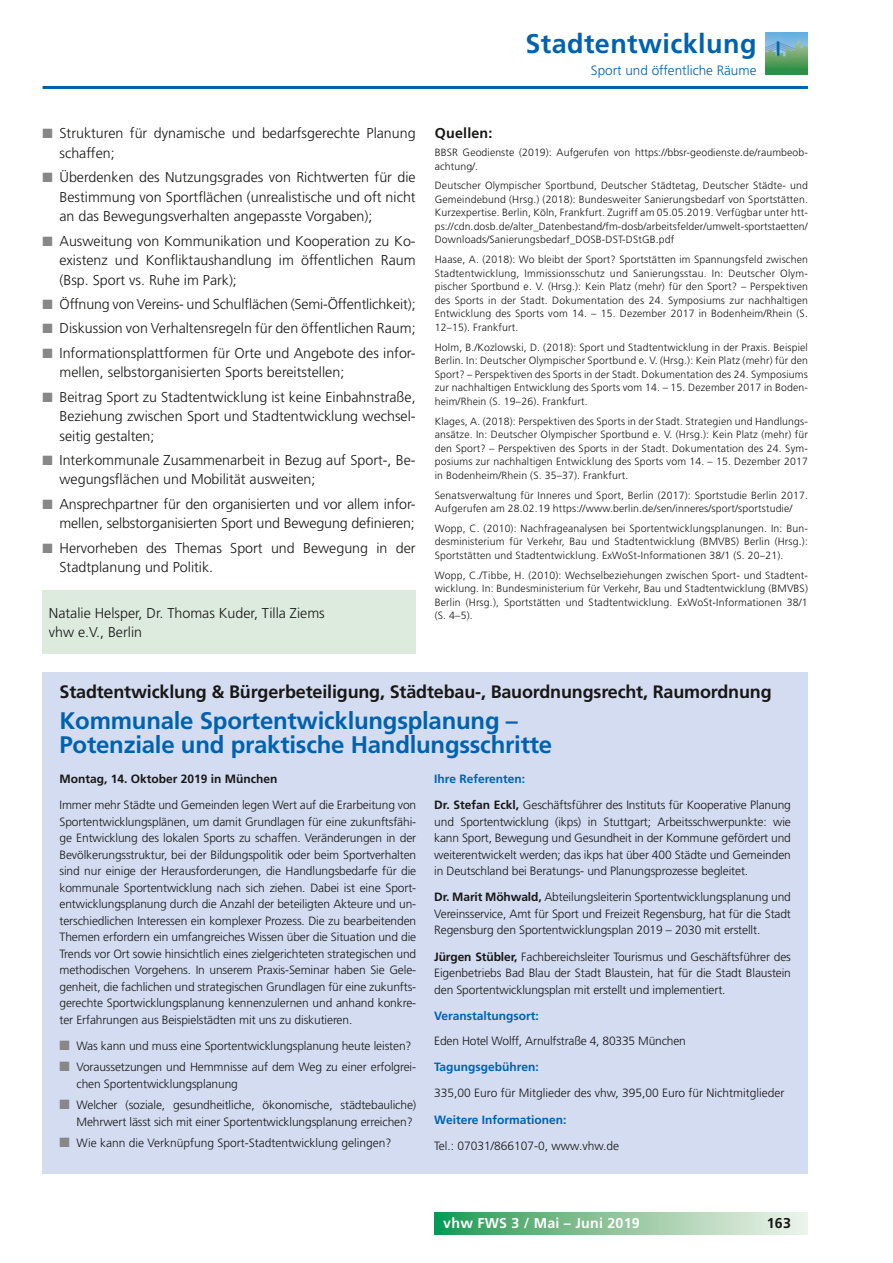
<style>
.page{position:relative;width:893px;height:1263px;background:#fff}
.page>*{position:absolute;margin:0;border:0;box-sizing:border-box;transform-origin:0 0}
.t1{font:700 27px "Frutiger LT Std";letter-spacing:.015em;color:#0062ae}
.t2{font:700 24px/24px "Frutiger LT Std";letter-spacing:-.01em;color:#0062ae}
.t3{font:700 18px "Frutiger LT Std";letter-spacing:-.01em;color:#181716}
.t4{font:300 14.25px/19.5px "Frutiger LT Std";color:#181716}
.t5{font:700 14.25px "Frutiger LT Std";letter-spacing:.015em;color:#fff}
.t6{font:700 14.25px "Frutiger LT Std";letter-spacing:.015em;color:#181716}
.t7{font:300 13.5px "Frutiger LT Std";color:#0062ae}
.t8{font:300 12px/16.5px "Frutiger LT Std";letter-spacing:-.01em;color:#181716;text-align:justify}
.t9{font:700 12px "Frutiger LT Std";color:#0062ae}
.t10{font:700 12px "Frutiger LT Std";color:#181716}
.t11{font:300 10.5px/13.5px "Frutiger LT Std";letter-spacing:.015em;color:#181716;text-align:justify}
.s1{color:#868786}
.s2{font-weight:700;color:#0062ae}
.s3{font-weight:700}
</style>
<div class="page">
<hr style="left:43px;top:86px;width:765px;height:3px;background:#0062ae">
<svg style="left:435px;top:1213px;width:373px;height:21px;background:#8ec69f"></svg>
<img style="left:766px;top:32px;width:42px;height:43px">
<div style="left:43px;top:673px;width:765px;height:501px;background:#d3dcf1"></div>
<div style="left:43px;top:590px;width:373px;height:64px;background:#dcebdd"></div>
<h1 class="t1" style="left:525px;top:28px;width:233px">Stadtentwicklung</h1>
<p class="t7" style="left:591px;top:62px;width:167px">Sport und öffentliche Räume</p>
<p class="t4" style="left:60px;top:124px;width:358px;text-indent:-17px"><span class="s1">■</span> Strukturen für dynamische und bedarfsgerechte Planung schaffen;</p>
<p class="t4" style="left:60px;top:168px;width:358px;text-align:justify;text-indent:-17px"><span class="s1">■</span> Überdenken des Nutzungsgrades von Richtwerten für die Bestimmung von Sportflächen (unrealistische und oft nicht an das Bewegungsverhalten angepasste Vorgaben);</p>
<p class="t4" style="left:60px;top:231px;width:358px;text-align:justify;text-indent:-17px"><span class="s1">■</span> Ausweitung von Kommunikation und Kooperation zu Ko&shy;existenz und Konfliktaushandlung im öffentlichen Raum (Bsp. Sport vs. Ruhe im Park);</p>
<p class="t4" style="left:43px;top:294px;width:375px"><span class="s1">■</span> Öffnung von Vereins- und Schulflächen (Semi-Öffentlichkeit);</p>
<p class="t4" style="left:43px;top:319px;width:375px"><span class="s1">■</span> Diskussion von Verhaltensregeln für den öffentlichen Raum;</p>
<p class="t4" style="left:60px;top:343px;width:358px;text-indent:-17px"><span class="s1">■</span> Informationsplattformen für Orte und Angebote des infor&shy;mellen, selbstorganisierten Sports bereitstellen;</p>
<p class="t4" style="left:60px;top:387px;width:358px;text-align:justify;text-indent:-17px"><span class="s1">■</span> Beitrag Sport zu Stadtentwicklung ist keine Einbahnstraße, Beziehung zwischen Sport und Stadtentwicklung wechsel&shy;seitig gestalten;</p>
<p class="t4" style="left:60px;top:450px;width:358px;text-indent:-17px"><span class="s1">■</span> Interkommunale Zusammenarbeit in Bezug auf Sport-, Be&shy;wegungsflächen und Mobilität ausweiten;</p>
<p class="t4" style="left:43px;top:494px;width:375px;text-align:right"><span class="s1">■</span> Ansprechpartner für den organisierten und vor allem infor&shy;mellen, selbstorganisierten Sport und Bewegung definieren;</p>
<p class="t4" style="left:60px;top:538px;width:358px;text-indent:-17px"><span class="s1">■</span> Hervorheben des Themas Sport und Bewegung in der<br>Stadtplanung und Politik.</p>
<p class="t6" style="left:435px;top:125px;width:59px">Quellen:</p>
<p class="t11" style="left:435px;top:146px;width:375px">BBSR Geodienste (2019): Aufgerufen von https://bbsr-geodienste.de/raumbeob&shy;achtung/.</p>
<p class="t11" style="left:435px;top:179px;width:375px">Deutscher Olympischer Sportbund, Deutscher Städtetag, Deutscher Städte- und Gemeindebund (Hrsg.) (2018): Bundesweiter Sanierungsbedarf von Sportstätten.<br>Kurzexpertise. Berlin, Köln, Frankfurt. Zugriff am 05.05.2019. Verfügbar unter htt&shy;ps://cdn.dosb.de/alter_Datenbestand/fm-dosb/arbeitsfelder/umwelt-sportstaetten/ Downloads/Sanierungsbedarf_DOSB-DST-DStGB.pdf</p>
<p class="t11" style="left:435px;top:253px;width:375px">Haase, A. (2018): Wo bleibt der Sport? Sportstätten im Spannungsfeld zwischen Stadtentwicklung, Immissionsschutz und Sanierungsstau. In: Deutscher Olym&shy;pischer Sportbund e. V. (Hrsg.): Kein Platz (mehr) für den Sport? – Perspektiven des Sports in der Stadt. Dokumentation des 24. Symposiums zur nachhaltigen Entwicklung des Sports vom 14. – 15. Dezember 2017 in Bodenheim/Rhein (S.<br>12–15). Frankfurt.</p>
<p class="t11" style="left:435px;top:340px;width:375px">Holm, B./Kozlowski, D. (2018): Sport und Stadtentwicklung in der Praxis. Beispiel Berlin. In: Deutscher Olympischer Sportbund e. V. (Hrsg.): Kein Platz (mehr) für den Sport? – Perspektiven des Sports in der Stadt. Dokumentation des 24. Symposiums zur nachhaltigen Entwicklung des Sports vom 14. – 15. Dezember 2017 in Boden&shy;heim/Rhein (S. 19–26). Frankfurt.</p>
<p class="t11" style="left:435px;top:414px;width:375px">Klages, A. (2018): Perspektiven des Sports in der Stadt. Strategien und Handlungs&shy;ansätze. In: Deutscher Olympischer Sportbund e. V. (Hrsg.): Kein Platz (mehr) für den Sport? – Perspektiven des Sports in der Stadt. Dokumentation des 24. Sym&shy;posiums zur nachhaltigen Entwicklung des Sports vom 14. – 15. Dezember 2017 in Bodenheim/Rhein (S. 35–37). Frankfurt.</p>
<p class="t11" style="left:435px;top:488px;width:375px">Senatsverwaltung für Inneres und Sport, Berlin (2017): Sportstudie Berlin 2017.<br>Aufgerufen am 28.02.19 https://www.berlin.de/sen/inneres/sport/sportstudie/</p>
<p class="t11" style="left:435px;top:522px;width:375px">Wopp, C. (2010): Nachfrageanalysen bei Sportentwicklungsplanungen. In: Bun&shy;desministerium für Verkehr, Bau und Stadtentwicklung (BMVBS) Berlin (Hrsg.):<br>Sportstätten und Stadtentwicklung. ExWoSt-Informationen 38/1 (S. 20–21).</p>
<p class="t11" style="left:435px;top:568px;width:375px">Wopp, C./Tibbe, H. (2010): Wechselbeziehungen zwischen Sport- und Stadtent&shy;wicklung. In: Bundesministerium für Verkehr, Bau und Stadtentwicklung (BMVBS)<br>Berlin (Hrsg.), Sportstätten und Stadtentwicklung. ExWoSt-Informationen 38/1</p>
<p class="t4" style="left:49px;top:603px;width:277px">Natalie Helsper, Dr. Thomas Kuder, Tilla Ziems</p>
<p class="t11" style="left:435px;top:609px;width:39px">(S. 4–5).</p>
<p class="t4" style="left:49px;top:622px;width:95px">vhw e.V., Berlin</p>
<h3 class="t3" style="left:60px;top:681px;width:714px">Stadtentwicklung &amp; Bürgerbeteiligung, Städtebau-, Bauordnungsrecht, Raumordnung</h3>
<h2 class="t2" style="left:60px;top:709px;width:494px">Kommunale Sportentwicklungsplanung –<br>Potenziale und praktische Handlungsschritte</h2>
<p class="t10" style="left:60px;top:772px;width:220px">Montag, 14. Oktober 2019 in München</p>
<p class="t8" style="left:60px;top:797px;width:358px">Immer mehr Städte und Gemeinden legen Wert auf die Erarbeitung von Sportentwicklungsplänen, um damit Grundlagen für eine zukunftsfähi&shy;ge Entwicklung des lokalen Sports zu schaffen. Veränderungen in der Bevölkerungsstruktur, bei der Bildungspolitik oder beim Sportverhalten sind nur einige der Herausforderungen, die Handlungsbedarfe für die kommunale Sportentwicklung nach sich ziehen. Dabei ist eine Sport&shy;entwicklungsplanung durch die Anzahl der beteiligten Akteure und un&shy;terschiedlichen Interessen ein komplexer Prozess. Die zu bearbeitenden Themen erfordern ein umfangreiches Wissen über die Situation und die Trends vor Ort sowie hinsichtlich eines zielgerichteten strategischen und methodischen Vorgehens. In unserem Praxis-Seminar haben Sie Gele&shy;genheit, die fachlichen und strategischen Grundlagen für eine zukunfts&shy;gerechte Sportwicklungsplanung kennenzulernen und anhand konkre&shy;ter Erfahrungen aus Beispielstädten mit uns zu diskutieren.</p>
<p class="t8" style="left:60px;top:1038px;width:353px"><span class="s1">■</span> Was kann und muss eine Sportentwicklungsplanung heute leisten?</p>
<p class="t8" style="left:77px;top:1059px;width:341px;text-indent:-17px"><span class="s1">■</span> Voraussetzungen und Hemmnisse auf dem Weg zu einer erfolgrei&shy;chen Sportentwicklungsplanung</p>
<p class="t8" style="left:60px;top:1097px;width:358px;text-align:right"><span class="s1">■</span> Welcher (soziale, gesundheitliche, ökonomische, städtebauliche)<br>Mehrwert lässt sich mit einer Sportentwicklungsplanung erreichen?</p>
<p class="t8" style="left:60px;top:1135px;width:334px"><span class="s1">■</span> Wie kann die Verknüpfung Sport-Stadtentwicklung gelingen?</p>
<p class="t8" style="left:434px;top:766px;width:358px;line-height:26.2px"><span class="s2">Ihre Referenten:<br></span><span class="s3">Dr. Stefan Eckl,</span> Geschäftsführer des Instituts für Kooperative Planung</p>
<p class="t8" style="left:434px;top:813px;width:358px">und Sportentwicklung (ikps) in Stuttgart; Arbeitsschwerpunkte: wie kann Sport, Bewegung und Gesundheit in der Kommune gefördert und weiterentwickelt werden; das ikps hat über 400 Städte und Gemeinden in Deutschland bei Beratungs- und Planungsprozesse begleitet.</p>
<p class="t8" style="left:434px;top:889px;width:358px"><span class="s3">Dr. Marit Möhwald,</span> Abteilungsleiterin Sportentwicklungsplanung und Vereinsservice, Amt für Sport und Freizeit Regensburg, hat für die Stadt Regensburg den Sportentwicklungsplan 2019 – 2030 mit erstellt.</p>
<p class="t8" style="left:434px;top:948px;width:358px"><span class="s3">Jürgen Stübler,</span> Fachbereichsleiter Tourismus und Geschäftsführer des Eigenbetriebs Bad Blau der Stadt Blaustein, hat für die Stadt Blaustein den Sportentwicklungsplan mit erstellt und implementiert.</p>
<p class="t9" style="left:434px;top:1009px;width:106px">Veranstaltungsort:</p>
<p class="t8" style="left:434px;top:1032px;width:253px">Eden Hotel Wolff, Arnulfstraße 4, 80335 München</p>
<p class="t9" style="left:434px;top:1060px;width:106px">Tagungsgebühren:</p>
<p class="t8" style="left:434px;top:1085px;width:352px">335,00 Euro für Mitglieder des vhw, 395,00 Euro für Nichtmitglieder</p>
<p class="t9" style="left:434px;top:1112px;width:134px">Weitere Informationen:</p>
<p class="t8" style="left:434px;top:1137px;width:186px">Tel.: 07031/866107-0, www.vhw.de</p>
<p class="t5" style="left:443px;top:1215px;width:198px">vhw FWS 3 / Mai – Juni 2019</p>
<p class="t6" style="left:767px;top:1214px;width:26px">163</p>
</div>
